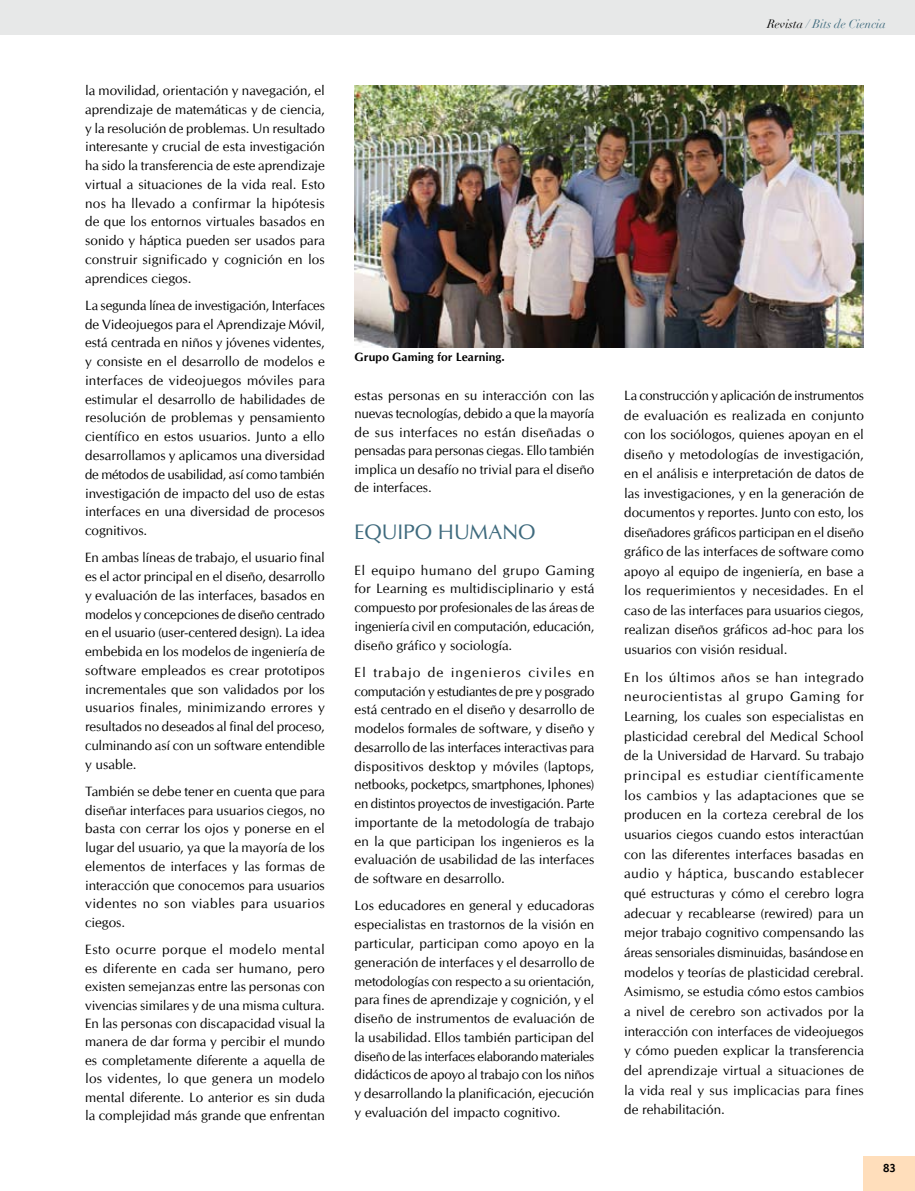
<style>
.page{position:relative;width:915px;height:1191px;background:#fff}
.page>*{position:absolute;margin:0;border:0;box-sizing:border-box;transform-origin:0 0}
.t1{font:21px "CG Omega";color:#3e6a7d}
.t2{font:13.5px/18.8px "CG Omega";letter-spacing:.005em;color:#000;text-align:justify}
.t3{font:700 12px "CG Omega";letter-spacing:.005em;color:#000}
.t4{font:italic 12px "Didot";color:#3e6a7d}
.t5{font:700 12px "Officina San ITC";color:#000}
.s1{color:#000}
</style>
<div class="page">
<img style="left:354px;top:85px;width:509px;height:263px">
<div style="left:0;top:0;width:914px;height:34px;background:#e7e8e8"></div>
<div style="left:863px;top:1157px;width:51px;height:34px;background:#ffdebb"></div>
<p class="t2" style="left:85px;top:81px;width:241px">la movilidad, orientación y navegación, el aprendizaje de matemáticas y de ciencia, y la resolución de problemas. Un resultado interesante y crucial de esta investigación ha sido la transferencia de este aprendizaje virtual a situaciones de la vida real. Esto nos ha llevado a confirmar la hipótesis de que los entornos virtuales basados en sonido y háptica pueden ser usados para construir significado y cognición en los aprendices ciegos.</p>
<p class="t2" style="left:85px;top:296px;width:241px">La segunda línea de investigación, Interfaces de Videojuegos para el Aprendizaje Móvil, está centrada en niños y jóvenes videntes, y consiste en el desarrollo de modelos e interfaces de videojuegos móviles para estimular el desarrollo de habilidades de resolución de problemas y pensamiento científico en estos usuarios. Junto a ello desarrollamos y aplicamos una diversidad de métodos de usabilidad, así como también investigación de impacto del uso de estas interfaces en una diversidad de procesos cognitivos.</p>
<p class="t2" style="left:85px;top:548px;width:241px">En ambas líneas de trabajo, el usuario final es el actor principal en el diseño, desarrollo y evaluación de las interfaces, basados en modelos y concepciones de diseño centrado en el usuario (user-centered design). La idea embebida en los modelos de ingeniería de software empleados es crear prototipos incrementales que son validados por los usuarios finales, minimizando errores y resultados no deseados al final del proceso, culminando así con un software entendible y usable.</p>
<p class="t2" style="left:85px;top:782px;width:241px">También se debe tener en cuenta que para diseñar interfaces para usuarios ciegos, no basta con cerrar los ojos y ponerse en el lugar del usuario, ya que la mayoría de los elementos de interfaces y las formas de interacción que conocemos para usuarios videntes no son viables para usuarios ciegos.</p>
<p class="t2" style="left:85px;top:940px;width:241px">Esto ocurre porque el modelo mental es diferente en cada ser humano, pero existen semejanzas entre las personas con vivencias similares y de una misma cultura.<br>En las personas con discapacidad visual la manera de dar forma y percibir el mundo es completamente diferente a aquella de los videntes, lo que genera un modelo mental diferente. Lo anterior es sin duda la complejidad más grande que enfrentan</p>
<p class="t4" style="left:767px;top:16px;width:120px"><span class="s1">Revista</span> / Bits de Ciencia</p>
<p class="t3" style="left:354px;top:350px;width:152px">Grupo Gaming for Learning.</p>
<p class="t2" style="left:354px;top:386px;width:241px">estas personas en su interacción con las nuevas tecnologías, debido a que la mayoría de sus interfaces no están diseñadas o pensadas para personas ciegas. Ello también implica un desafío no trivial para el diseño de interfaces.</p>
<h1 class="t1" style="left:354px;top:520px;width:25px">Equipo</h1>
<h1 class="t1" style="left:438px;top:520px;width:17px">humano</h1>
<p class="t2" style="left:354px;top:561px;width:241px">El equipo humano del grupo Gaming for Learning es multidisciplinario y está compuesto por profesionales de las áreas de ingeniería civil en computación, educación, diseño gráfico y sociología.</p>
<p class="t2" style="left:354px;top:663px;width:241px">El trabajo de ingenieros civiles en computación y estudiantes de pre y posgrado está centrado en el diseño y desarrollo de modelos formales de software, y diseño y desarrollo de las interfaces interactivas para dispositivos desktop y móviles (laptops, netbooks, pocketpcs, smartphones, Iphones) en distintos proyectos de investigación. Parte importante de la metodología de trabajo en la que participan los ingenieros es la evaluación de usabilidad de las interfaces de software en desarrollo.</p>
<p class="t2" style="left:354px;top:896px;width:241px">Los educadores en general y educadoras especialistas en trastornos de la visión en particular, participan como apoyo en la generación de interfaces y el desarrollo de metodologías con respecto a su orientación, para fines de aprendizaje y cognición, y el diseño de instrumentos de evaluación de la usabilidad. Ellos también participan del diseño de las interfaces elaborando materiales didácticos de apoyo al trabajo con los niños y desarrollando la planificación, ejecución y evaluación del impacto cognitivo.</p>
<p class="t2" style="left:624px;top:386px;width:241px;line-height:19.5px">La construcción y aplicación de instrumentos de evaluación es realizada en conjunto con los sociólogos, quienes apoyan en el diseño y metodologías de investigación, en el análisis e interpretación de datos de las investigaciones, y en la generación de documentos y reportes. Junto con esto, los diseñadores gráficos participan en el diseño gráfico de las interfaces de software como apoyo al equipo de ingeniería, en base a los requerimientos y necesidades. En el caso de las interfaces para usuarios ciegos, realizan diseños gráficos ad-hoc para los usuarios con visión residual.</p>
<p class="t2" style="left:624px;top:667px;width:241px;line-height:19.6px">En los últimos años se han integrado neurocientistas al grupo Gaming for Learning, los cuales son especialistas en plasticidad cerebral del Medical School de la Universidad de Harvard. Su trabajo principal es estudiar científicamente los cambios y las adaptaciones que se producen en la corteza cerebral de los usuarios ciegos cuando estos interactúan con las diferentes interfaces basadas en audio y háptica, buscando establecer qué estructuras y cómo el cerebro logra adecuar y recablearse (rewired) para un mejor trabajo cognitivo compensando las áreas sensoriales disminuidas, basándose en modelos y teorías de plasticidad cerebral.<br>Asimismo, se estudia cómo estos cambios a nivel de cerebro son activados por la interacción con interfaces de videojuegos y cómo pueden explicar la transferencia del aprendizaje virtual a situaciones de la vida real y sus implicacias para fines de rehabilitación.</p>
<p class="t5" style="left:882px;top:1160px;width:14px">83</p>
</div>
